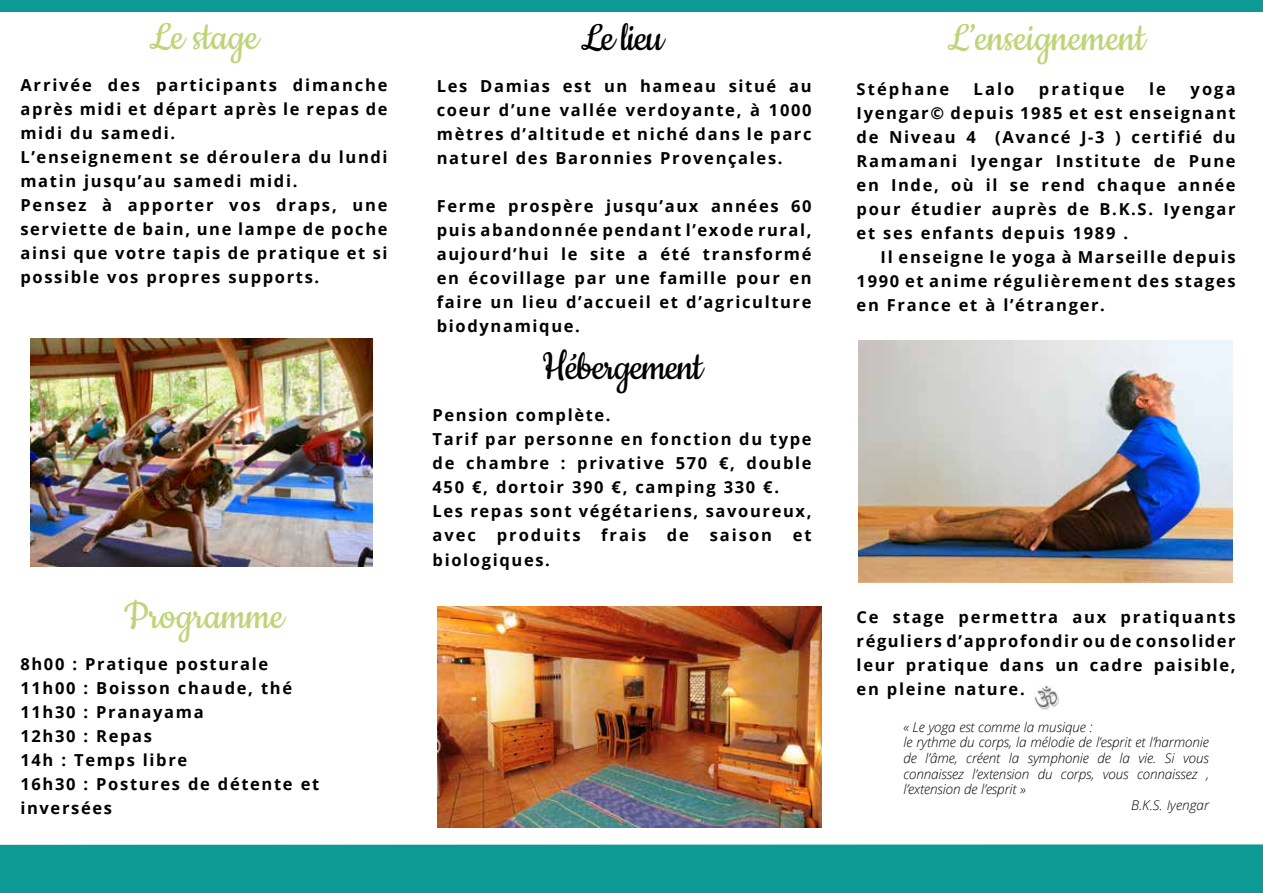
<style>
.page{position:relative;width:1263px;height:893px;background:#fff}
.page>*{position:absolute;margin:0;border:0;box-sizing:border-box;transform-origin:0 0}
.t1{font:45px "Cookie";color:#bfd478}
.t2{font:45px "Cookie";letter-spacing:-.025em;color:#000}
.t3{font:700 16.5px/24px "Open Sans";letter-spacing:.1em;color:#000;text-align:justify}
.t4{font:italic 300 13.5px "Open Sans";letter-spacing:-.01em;color:#000}
</style>
<div class="page">
<div style="left:0;top:844px;width:1263px;height:49px;background:#0d9994"></div>
<div style="left:0;top:0;width:1263px;height:12px;background:#0d9994"></div>
<img style="left:1034px;top:685px;width:24px;height:25px">
<img style="left:858px;top:341px;width:374px;height:242px">
<img style="left:438px;top:606px;width:383px;height:221px">
<img style="left:30px;top:338px;width:343px;height:229px">
<h1 class="t1" style="left:149px;top:19px;width:111px">Le stage</h1>
<p class="t3" style="left:20px;top:75px;width:369px;text-align:left">arrivée des participants dimanche après midi et départ après le repas de midi du samedi.<br>L’enseignement se déroulera du lundi matin jusqu’au samedi midi.<br>Pensez à apporter vos draps, une serviette de bain, une lampe de poche ainsi que votre tapis de pratique et si possible vos propres supports.</p>
<h1 class="t1" style="left:124px;top:598px;width:162px">Programme</h1>
<p class="t3" style="left:20px;top:653px;width:300px;text-align:left">8h00 : Pratique posturale<br>11h00 : Boisson chaude, thé<br>11h30 : Pranayama<br>12h30 : repas<br>14h : Temps libre<br>16h30 : Postures de détente et inversées</p>
<h1 class="t2" style="left:581px;top:20px;width:84px">Le lieu</h1>
<p class="t3" style="left:437px;top:76px;width:376px">Les damias est un hameau situé au coeur d’une vallée verdoyante, à 1000 mètres d’altitude et niché dans le parc naturel des Baronnies Provençales.</p>
<p class="t3" style="left:437px;top:196px;width:376px">Ferme prospère jusqu’aux années 60 puis abandonnée pendant l’exode rural, aujourd’hui le site a été transformé en écovillage par une famille pour en faire un lieu d’accueil et d’agriculture biodynamique.</p>
<h1 class="t2" style="left:542px;top:350px;width:162px">Hébergement</h1>
<p class="t3" style="left:433px;top:405px;width:380px;text-align:left">Pension complète.<br>Tarif par personne en fonction du type de chambre : privative 570 €, double<br>450 €, dortoir 390 €, camping 330 €.<br>Les repas sont végétariens, savoureux, avec</p>
<p class="t3" style="left:497px;top:525px;width:85px">produits</p>
<p class="t3" style="left:601px;top:525px;width:47px">frais</p>
<p class="t3" style="left:667px;top:525px;width:107px">de saison</p>
<p class="t3" style="left:793px;top:525px;width:20px">et</p>
<p class="t3" style="left:433px;top:549px;width:119px">biologiques.</p>
<h1 class="t1" style="left:947px;top:21px;width:200px">L’enseignement</h1>
<p class="t3" style="left:857px;top:79px;width:94px">stéphane</p>
<p class="t3" style="left:974px;top:79px;width:42px">Lalo</p>
<p class="t3" style="left:1039px;top:79px;width:87px">pratique</p>
<p class="t3" style="left:1149px;top:79px;width:18px">le</p>
<p class="t3" style="left:857px;top:79px;width:381px;text-indent:334px">yoga iyengar© depuis 1985 et est enseignant de niveau 4 (avancé J-3 ) certifié du ramamani iyengar institute de Pune en inde, où il se rend chaque année pour étudier auprès de B.K.s. iyengar et ses enfants depuis 1989 .</p>
<p class="t3" style="left:857px;top:247px;width:380px;text-indent:24px">il enseigne le yoga à marseille depuis 1990 et anime régulièrement des stages en France et à l’étranger.</p>
<p class="t3" style="left:857px;top:607px;width:381px">Ce stage permettra aux pratiquants réguliers d’approfondir ou de consolider leur pratique dans un cadre paisible, en pleine nature.</p>
<p class="t4" style="left:903px;top:721px;width:191px">« Le yoga est comme la musique :</p>
<p class="t4" style="left:903px;top:737px;width:307px">le rythme du corps, la mélodie de l’esprit et l’harmonie</p>
<p class="t4" style="left:903px;top:753px;width:307px">de l’âme, créent la symphonie de la vie. Si vous</p>
<p class="t4" style="left:903px;top:768px;width:307px">connaissez l’extension du corps, vous connaissez ,</p>
<p class="t4" style="left:903px;top:784px;width:124px">l’extension de l’esprit »</p>
<p class="t4" style="left:1131px;top:799px;width:79px">B.K.S. Iyengar</p>
</div>
